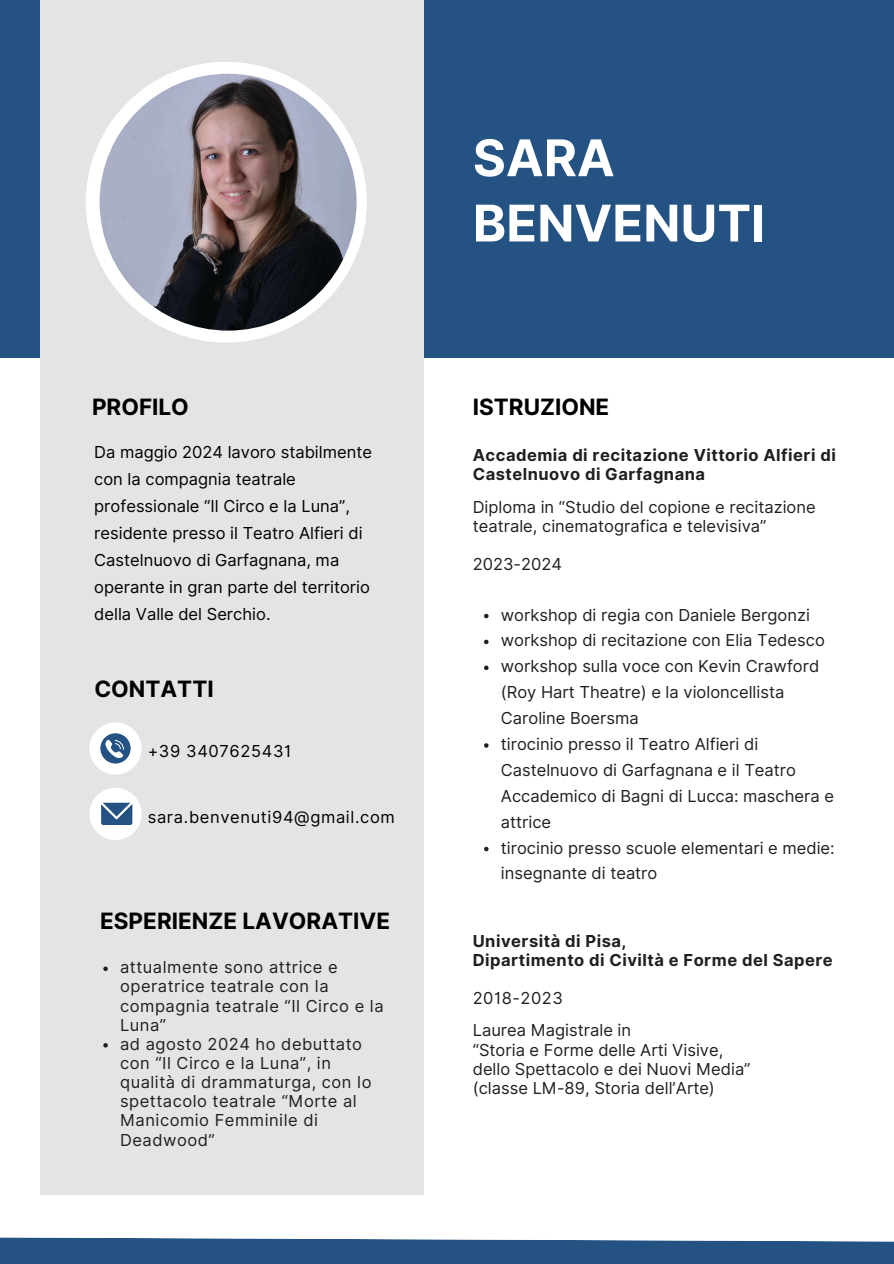
<style>
.page{position:relative;width:894px;height:1264px;background:#fff}
.page>*{position:absolute;margin:0;border:0;box-sizing:border-box;transform-origin:0 0}
.t1{font:700 50.55px/65.2px "Inter";color:#fff}
.t2{font:700 22.5px "Inter";color:#000}
.t3{font:16.5px/25.8px "Inter";color:#202021}
.t4{font:16.5px/19.2px "Inter";letter-spacing:.03em;color:#202021}
.t5{font:16.5px/27px "Inter";color:#000}
.t6{font:700 16.5px/19.2px "Inter";letter-spacing:.03em;color:#202021}
.t7{font:16.5px "Inter";letter-spacing:.04em;color:#000}
</style>
<div class="page">
<div style="left:0;top:0;width:893px;height:357px;background:#245282"></div>
<div style="left:40px;top:0;width:384px;height:1194px;background:#e6e4e3"></div>
<div style="left:89px;top:722px;width:53px;height:52px;background:#fff;border-radius:50%"></div>
<div style="left:89px;top:787px;width:53px;height:53px;background:#fff;border-radius:50%"></div>
<div style="left:86px;top:62px;width:281px;height:280px;background:#fff;border-radius:50%"></div>
<svg style="left:100px;top:733px;width:31px;height:30px"></svg>
<svg style="left:101px;top:802px;width:31px;height:23px"></svg>
<svg style="left:0;top:1237px;width:893px;height:26px;background:#39638e"></svg>
<img style="left:100px;top:74px;width:256px;height:256px;border-radius:50%">
<svg style="left:484px;top:613px;width:4px;height:5px"></svg>
<svg style="left:484px;top:639px;width:4px;height:5px"></svg>
<svg style="left:484px;top:665px;width:4px;height:5px"></svg>
<svg style="left:484px;top:743px;width:4px;height:4px"></svg>
<svg style="left:484px;top:846px;width:4px;height:5px"></svg>
<svg style="left:103px;top:966px;width:5px;height:5px"></svg>
<svg style="left:103px;top:1043px;width:5px;height:4px"></svg>
<p class="t2" style="left:92px;top:393px;width:98px">PROFILO</p>
<h2 class="t5" style="left:94px;top:438px;width:279px">Da maggio 2024 lavoro stabilmente con la compagnia teatrale professionale “Il Circo e la Luna”, residente presso il Teatro Alfieri di<br>Castelnuovo di Garfagnana, ma operante in gran parte del territorio della Valle del Serchio.</h2>
<p class="t2" style="left:94px;top:675px;width:121px">CONTATTI</p>
<h2 class="t7" style="left:148px;top:741px;width:145px">+39 3407625431</h2>
<p class="t7" style="left:148px;top:807px;width:248px">sara.benvenuti94@gmail.com</p>
<p class="t2" style="left:100px;top:907px;width:291px">ESPERIENZE LAVORATIVE</p>
<p class="t4" style="left:120px;top:957px;width:265px">attualmente sono attrice e operatrice teatrale con la compagnia teatrale “Il Circo e la<br>Luna”</p>
<p class="t4" style="left:120px;top:1034px;width:253px">ad agosto 2024 ho debuttato con “Il Circo e la Luna”, in qualità di drammaturga, con lo spettacolo teatrale “Morte al<br>Manicomio Femminile di<br>Deadwood”</p>
<p class="t1" style="left:472px;top:125px;width:294px">SARA<br>BENVENUTI</p>
<p class="t2" style="left:472px;top:393px;width:138px">ISTRUZIONE</p>
<p class="t6" style="left:472px;top:445px;width:364px">Accademia di recitazione Vittorio Alfieri di<br>Castelnuovo di Garfagnana</p>
<h2 class="t3" style="left:472px;top:497px;width:344px;line-height:19.2px">Diploma in “Studio del copione e recitazione teatrale, cinematografica e televisiva”</h2>
<h3 class="t3" style="left:472px;top:551px;width:91px">2023-2024</h3>
<p class="t3" style="left:500px;top:601px;width:310px">workshop di regia con Daniele Bergonzi</p>
<p class="t3" style="left:500px;top:627px;width:325px">workshop di recitazione con Elia Tedesco</p>
<h2 class="t3" style="left:500px;top:653px;width:320px">workshop sulla voce con Kevin Crawford (Roy Hart Theatre) e la violoncellista<br>Caroline Boersma</h2>
<p class="t3" style="left:500px;top:731px;width:334px">tirocinio presso il Teatro Alfieri di<br>Castelnuovo di Garfagnana e il Teatro<br>Accademico di Bagni di Lucca: maschera e attrice</p>
<p class="t3" style="left:500px;top:834px;width:335px">tirocinio presso scuole elementari e medie: insegnante di teatro</p>
<p class="t6" style="left:472px;top:931px;width:361px">Università di Pisa,<br>Dipartimento di Civiltà e Forme del Sapere</p>
<p class="t4" style="left:472px;top:988px;width:92px">2018-2023</p>
<p class="t3" style="left:472px;top:1017px;width:160px">Laurea Magistrale in</p>
<p class="t3" style="left:472px;top:1036px;width:252px">“Storia e Forme delle Arti Visive,</p>
<p class="t3" style="left:472px;top:1055px;width:279px">dello Spettacolo e dei Nuovi Media”</p>
<h3 class="t3" style="left:472px;top:1074px;width:243px">(classe LM-89, Storia dell’Arte)</h3>
</div>
